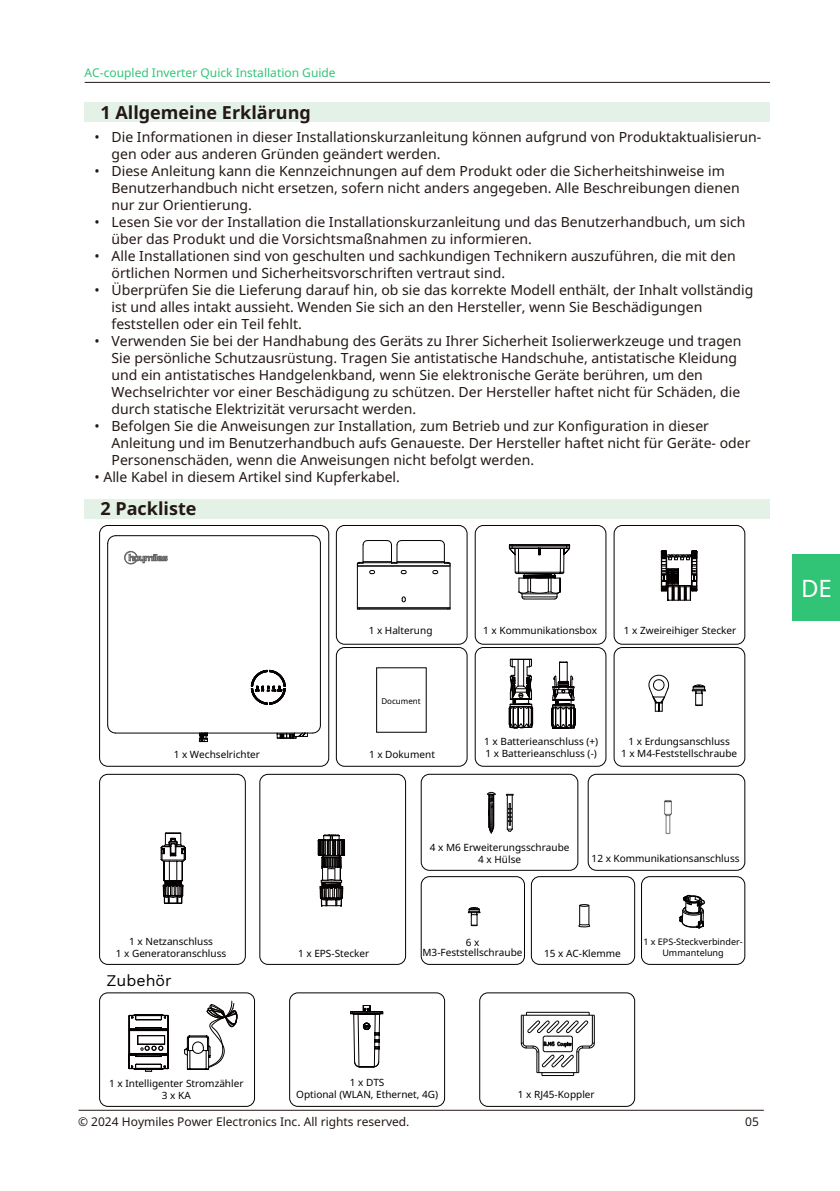
<style>
.page{position:relative;width:840px;height:1191px;background:#fff}
.page>*{position:absolute;margin:0;border:0;box-sizing:border-box;transform-origin:0 0}
.t1{font:24px "Noto Sans";color:#fff}
.t2{font:700 18px "Noto Sans";color:#231815}
.t3{font:16px "Work Sans";color:#040000}
.t4{font:14px/17px "Noto Sans";color:#231815}
.t5{font:12px "Noto Sans";color:#231815}
.t6{font:12px "Noto Sans";color:#31c477}
.t7{font:10px/12px "Noto Sans";color:#040000;text-align:center}
.t8{font:9px/10.8px "Noto Sans";color:#040000;text-align:center}
.t9{font:8px "Noto Sans";color:#000}
</style>
<div class="page">
<hr style="left:85px;top:82px;width:684px;height:1px;background:#231815">
<div style="left:85px;top:102px;width:684px;height:20px;background:#e4f1e7"></div>
<div style="left:85px;top:499px;width:684px;height:19px;background:#e4f1e7"></div>
<hr style="left:449px;top:563px;width:1px;height:46px;background:#040000">
<hr style="left:401px;top:540px;width:39px;height:1px;background:#040000">
<hr style="left:397px;top:561px;width:47px;height:1px;background:#040000">
<hr style="left:397px;top:562px;width:47px;height:1px;background:#040000">
<hr style="left:357px;top:565px;width:93px;height:1px;background:#040000">
<hr style="left:357px;top:607px;width:93px;height:1px;background:#040000">
<hr style="left:357px;top:609px;width:93px;height:1px;background:#040000">
<hr style="left:357px;top:563px;width:1px;height:46px;background:#040000">
<svg style="left:401px;top:596px;width:5px;height:6px"></svg>
<svg style="left:432px;top:540px;width:18px;height:34px"></svg>
<svg style="left:356px;top:540px;width:51px;height:34px"></svg>
<svg style="left:508px;top:544px;width:62px;height:56px"></svg>
<div style="left:474px;top:525px;width:132px;height:119px;border:1px solid #040000;border-radius:8px"></div>
<div style="left:336px;top:525px;width:131px;height:119px;border:1px solid #040000;border-radius:8px"></div>
<div style="left:474px;top:647px;width:132px;height:119px;border:1px solid #040000;border-radius:8px"></div>
<div style="left:336px;top:647px;width:131px;height:119px;border:1px solid #040000;border-radius:8px"></div>
<div style="left:99px;top:525px;width:230px;height:241px;border:1px solid #040000;border-radius:8px"></div>
<svg style="left:660px;top:550px;width:37px;height:51px"></svg>
<div style="left:613px;top:525px;width:131px;height:119px;border:1px solid #040000;border-radius:8px"></div>
<svg style="left:648px;top:674px;width:57px;height:38px"></svg>
<div style="left:613px;top:647px;width:131px;height:119px;border:1px solid #040000;border-radius:8px"></div>
<div style="left:99px;top:992px;width:156px;height:114px;border:1px solid #040000;border-radius:8px"></div>
<svg style="left:350px;top:1005px;width:33px;height:62px"></svg>
<div style="left:289px;top:992px;width:155px;height:114px;border:1px solid #040000;border-radius:8px"></div>
<hr style="left:541px;top:1075px;width:32px;height:1px;background:#000">
<hr style="left:526px;top:1011px;width:62px;height:1px;background:#000">
<svg style="left:520px;top:1012px;width:75px;height:63px"></svg>
<div style="left:479px;top:992px;width:155px;height:114px;border:1px solid #040000;border-radius:8px"></div>
<hr style="left:107px;top:543px;width:1px;height:182px;background:#040000">
<hr style="left:115px;top:732px;width:198px;height:1px;background:#040000">
<hr style="left:115px;top:535px;width:198px;height:1px;background:#040000">
<hr style="left:320px;top:543px;width:1px;height:182px;background:#040000">
<svg style="left:107px;top:724px;width:9px;height:10px"></svg>
<svg style="left:107px;top:535px;width:9px;height:9px"></svg>
<svg style="left:312px;top:535px;width:9px;height:9px"></svg>
<svg style="left:124px;top:550px;width:44px;height:15px"></svg>
<svg style="left:198px;top:669px;width:123px;height:73px"></svg>
<svg style="left:551px;top:661px;width:24px;height:68px"></svg>
<svg style="left:508px;top:658px;width:25px;height:71px"></svg>
<div style="left:259px;top:774px;width:147px;height:190px;border:1px solid #040000;border-radius:8px"></div>
<div style="left:99px;top:774px;width:146px;height:190px;border:1px solid #040000;border-radius:8px"></div>
<svg style="left:160px;top:832px;width:26px;height:72px"></svg>
<svg style="left:317px;top:834px;width:28px;height:73px"></svg>
<div style="left:420px;top:774px;width:158px;height:96px;border:1px solid #040000;border-radius:8px"></div>
<div style="left:587px;top:774px;width:157px;height:96px;border:1px solid #040000;border-radius:8px"></div>
<div style="left:640px;top:876px;width:104px;height:88px;border:1px solid #040000;border-radius:8px"></div>
<div style="left:530px;top:876px;width:104px;height:88px;border:1px solid #040000;border-radius:8px"></div>
<div style="left:420px;top:876px;width:104px;height:88px;border:1px solid #040000;border-radius:8px"></div>
<hr style="left:511px;top:795px;width:1px;height:34px;background:#040000">
<hr style="left:506px;top:795px;width:1px;height:34px;background:#040000">
<svg style="left:506px;top:803px;width:7px;height:29px"></svg>
<svg style="left:486px;top:791px;width:10px;height:43px"></svg>
<svg style="left:467px;top:907px;width:13px;height:19px"></svg>
<img style="left:664px;top:800px;width:8px;height:35px">
<svg style="left:578px;top:904px;width:12px;height:23px"></svg>
<hr style="left:78px;top:1110px;width:685px;height:1px;background:#231815">
<svg style="left:679px;top:894px;width:25px;height:34px"></svg>
<div style="left:792px;top:554px;width:47px;height:66px;background:#31c477"></div>
<svg style="left:183px;top:1000px;width:55px;height:70px"></svg>
<svg style="left:128px;top:1014px;width:41px;height:58px"></svg>
<p class="t6" style="left:85px;top:64px;width:252px">AC-coupled Inverter Quick Installation Guide</p>
<p class="t2" style="left:100px;top:99px;width:212px">1 Allgemeine Erklärung</p>
<p class="t4" style="left:111px;top:129px;width:651px;text-indent:-17px">• Die Informationen in dieser Installationskurzanleitung können aufgrund von Produktaktualisierun&shy;gen oder aus anderen Gründen geändert werden.</p>
<p class="t4" style="left:111px;top:163px;width:629px;text-indent:-17px">• Diese Anleitung kann die Kennzeichnungen auf dem Produkt oder die Sicherheitshinweise im<br>Benutzerhandbuch nicht ersetzen, sofern nicht anders angegeben. Alle Beschreibungen dienen nur zur Orientierung.</p>
<p class="t4" style="left:111px;top:214px;width:635px;text-indent:-17px">• Lesen Sie vor der Installation die Installationskurzanleitung und das Benutzerhandbuch, um sich über das Produkt und die Vorsichtsmaßnahmen zu informieren.</p>
<p class="t4" style="left:111px;top:248px;width:625px;text-indent:-17px">• Alle Installationen sind von geschulten und sachkundigen Technikern auszuführen, die mit den örtlichen Normen und Sicherheitsvorschriften vertraut sind.</p>
<p class="t4" style="left:111px;top:282px;width:643px;text-indent:-17px">• Überprüfen Sie die Lieferung darauf hin, ob sie das korrekte Modell enthält, der Inhalt vollständig ist und alles intakt aussieht. Wenden Sie sich an den Hersteller, wenn Sie Beschädigungen feststellen oder ein Teil fehlt.</p>
<p class="t4" style="left:111px;top:333px;width:631px;text-indent:-17px">• Verwenden Sie bei der Handhabung des Geräts zu Ihrer Sicherheit Isolierwerkzeuge und tragen Sie persönliche Schutzausrüstung. Tragen Sie antistatische Handschuhe, antistatische Kleidung und ein antistatisches Handgelenkband, wenn Sie elektronische Geräte berühren, um den Wechselrichter vor einer Beschädigung zu schützen. Der Hersteller haftet nicht für Schäden, die durch statische Elektrizität verursacht werden.</p>
<p class="t4" style="left:111px;top:418px;width:640px;text-indent:-17px">• Befolgen Sie die Anweisungen zur Installation, zum Betrieb und zur Konfiguration in dieser<br>Anleitung und im Benutzerhandbuch aufs Genaueste. Der Hersteller haftet nicht für Geräte- oder<br>Personenschäden, wenn die Anweisungen nicht befolgt werden.</p>
<p class="t4" style="left:94px;top:469px;width:307px">• Alle Kabel in diesem Artikel sind Kupferkabel.</p>
<p class="t2" style="left:100px;top:495px;width:97px">2 Packliste</p>
<p class="t7" style="left:174px;top:748px;width:88px">1 x Wechselrichter</p>
<p class="t7" style="left:368px;top:624px;width:65px">1 x Halterung</p>
<p class="t7" style="left:483px;top:624px;width:115px">1 x Kommunikationsbox</p>
<p class="t7" style="left:623px;top:624px;width:114px">1 x Zweireihiger Stecker</p>
<p class="t9" style="left:381px;top:695px;width:41px">Document</p>
<p class="t7" style="left:369px;top:748px;width:67px">1 x Dokument</p>
<p class="t7" style="left:484px;top:736px;width:115px;text-align:left">1 x Batterieanschluss (+)<br>1 x Batterieanschluss (-)</p>
<p class="t7" style="left:620px;top:736px;width:118px">1 x Erdungsanschluss<br>1 x M4-Feststellschraube</p>
<p class="t7" style="left:429px;top:842px;width:141px">4 x M6 Erweiterungsschraube<br>4 x Hülse</p>
<p class="t7" style="left:591px;top:853px;width:149px">12 x Kommunikationsanschluss</p>
<p class="t7" style="left:116px;top:935px;width:112px">1 x Netzanschluss<br>1 x Generatoranschluss</p>
<p class="t7" style="left:544px;top:947px;width:78px">15 x AC-Klemme</p>
<p class="t7" style="left:422px;top:938px;width:101px;line-height:10px">6 x<br>M3-Feststellschraube</p>
<p class="t7" style="left:298px;top:947px;width:73px">1 x EPS-Stecker</p>
<p class="t3" style="left:106px;top:968px;width:67px">Zubehör</p>
<p class="t8" style="left:643px;top:937px;width:101px">1 x EPS-Steckverbinder-<br>Ummantelung</p>
<p class="t7" style="left:109px;top:1077px;width:136px">1 x Intelligenter Stromzähler<br>3 x KA</p>
<p class="t7" style="left:296px;top:1076px;width:143px">1 x DTS<br>Optional (WLAN, Ethernet, 4G)</p>
<p class="t7" style="left:517px;top:1089px;width:78px">1 x RJ45-Koppler</p>
<p class="t5" style="left:78px;top:1113px;width:333px">© 2024 Hoymiles Power Electronics Inc. All rights reserved.</p>
<p class="t5" style="left:744px;top:1113px;width:15px">05</p>
<h1 class="t1" style="left:800px;top:571px;width:32px">DE</h1>
</div>
